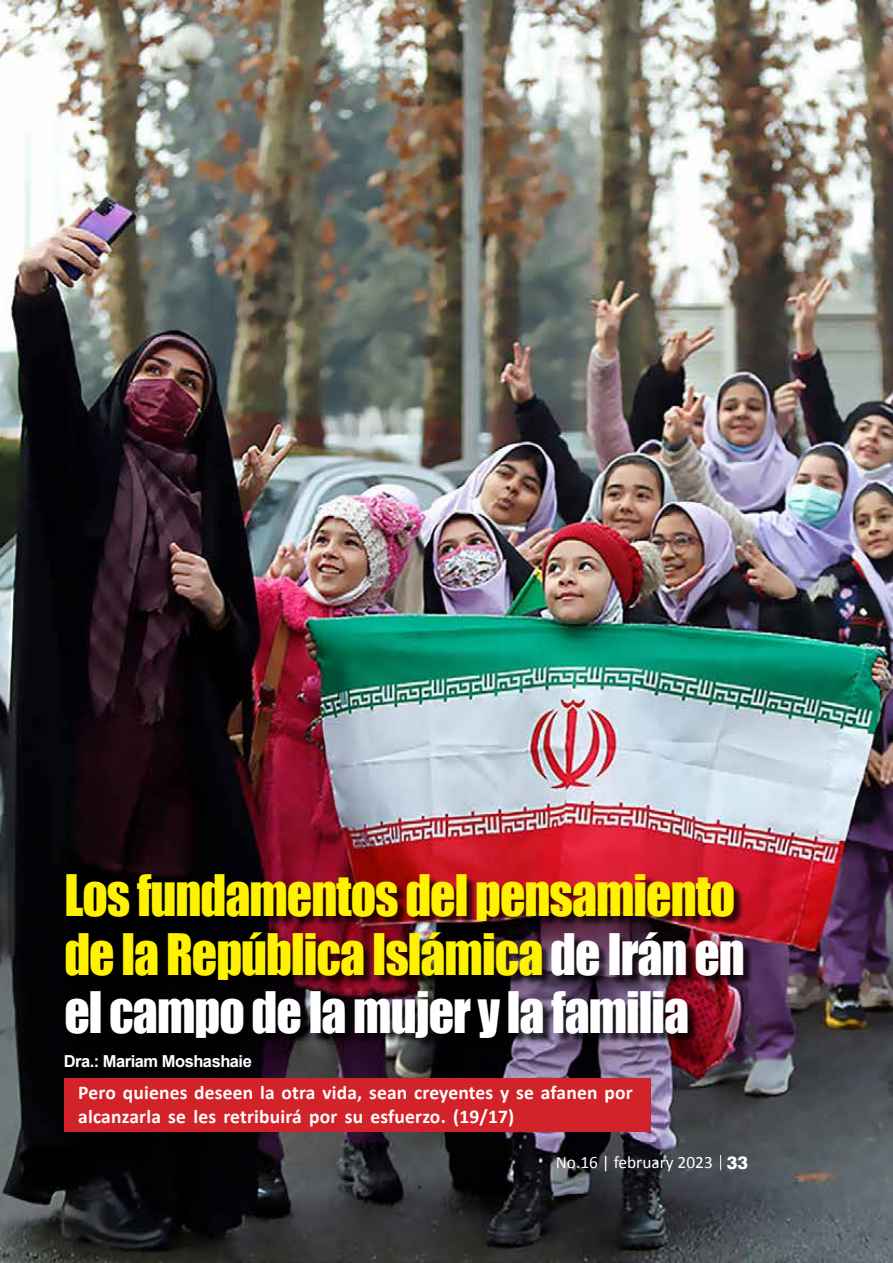
<style>
.page{position:relative;width:893px;height:1263px;background:#fff}
.page>*{position:absolute;margin:0;border:0;box-sizing:border-box;transform-origin:0 0}
.t1{font:52.5px/58.5px "Impact";letter-spacing:-.02em;color:#fff200;scale:.95 1}
.t2{font:700 19.5px/23.4px "Calibri";letter-spacing:.01em;color:#fff}
.t3{font:17.4px "Calibri";color:#fff}
.t4{font:700 16.5px "Arial";letter-spacing:-.03em;color:#fff}
.s1{color:#fff}
.s2{font-family:"Swiss 721 BT";font-weight:800;font-size:18px}
</style>
<div class="page">
<img style="left:0;top:0;width:893px;height:1263px">
<svg style="left:720px;top:1155px;width:1px;height:15px"></svg>
<div style="left:64px;top:1078px;width:587px;height:53px;background:#d2232a"></div>
<div style="left:67px;top:876px;width:687px;height:172px;background:#000;opacity:.75"></div>
<h1 class="t1" style="left:64px;top:865px;width:718px">Los fundamentos del pensamiento de la República Islámica <span class="s1">de Irán en el campo de la mujer y la familia</span></h1>
<p class="t4" style="left:64px;top:1050px;width:190px">Dra.: Mariam Moshashaie</p>
<p class="t2" style="left:78px;top:1081px;width:556px">Pero quienes deseen la otra vida, sean creyentes y se afanen por alcanzarla se les retribuirá por su esfuerzo. (19/17)</p>
<p class="t3" style="left:556px;top:1151px;width:194px">No.16 | february 2023 <span class="s2">33</span></p>
</div>
